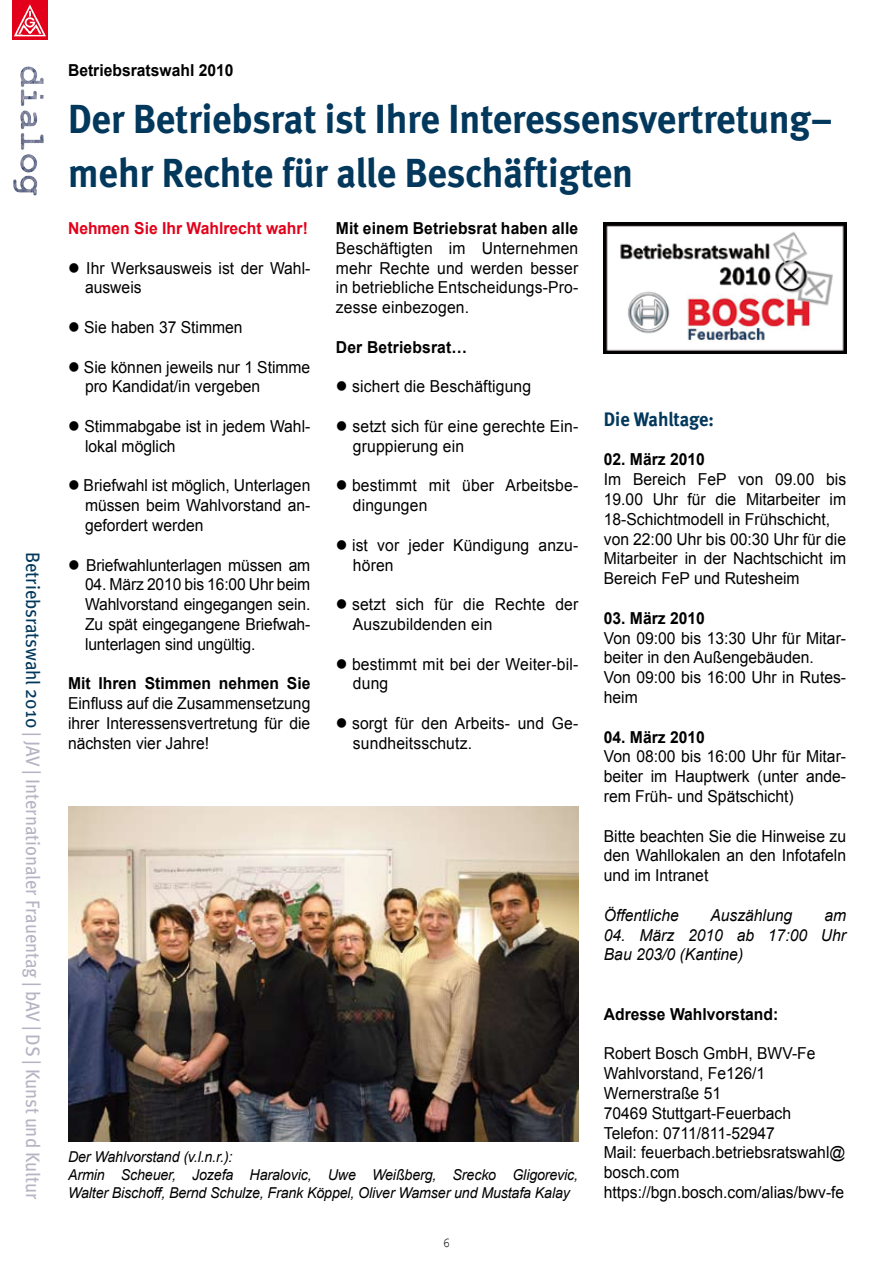
<style>
.page{position:relative;width:893px;height:1263px;background:#fff}
.page>*{position:absolute;margin:0;border:0;box-sizing:border-box;transform-origin:0 0}
.t1{font:700 40.5px/54px "Meta";color:#03385d;scale:.95 1}
.t2{font:19.5px "Meta";color:#b4b4c3;scale:.95 1}
.t3{font:700 19.5px "Meta";color:#03385d;scale:.95 1}
.t4{font:16.5px/19.8px "Arial";color:#000;scale:.95 1}
.t5{font:700 16.5px "Arial";color:#000;scale:.95 1}
.t6{font:italic 16.5px/19.8px "Arial";color:#000;scale:.95 1}
.t7{font:700 16.5px "Arial";color:#e2001a;scale:.95 1}
.t8{font:italic 15px/18px "Arial";letter-spacing:-.01em;color:#000;scale:.95 1}
.t9{font:13.5px "Courier New";color:#000;scale:.95 1}
.s1{color:#03385d}
</style>
<div class="page">
<img style="left:20px;top:67px;width:24px;height:63px">
<img style="left:12px;top:0;width:35px;height:40px">
<img style="left:68px;top:807px;width:510px;height:335px">
<img style="left:604px;top:222px;width:242px;height:131px">
<p class="t2" style="left:44px;top:552px;width:682px;rotate:90deg"><span class="s1">Betriebsratswahl 2010</span> | JAV | Internationaler Frauentag | bAV | DS | Kunst und Kultur</p>
<p class="t5" style="left:68px;top:59px;width:176px">Betriebsratswahl 2010</p>
<h1 class="t1" style="left:68px;top:91px;width:806px">Der Betriebsrat ist Ihre Interessensvertretung– mehr Rechte für alle Beschäftigten</h1>
<p class="t7" style="left:68px;top:217px;width:254px">Nehmen Sie Ihr Wahlrecht wahr!</p>
<p class="t4" style="left:85px;top:258px;width:239px;text-indent:-17px">● Ihr Werksausweis ist der Wahl&shy;ausweis</p>
<p class="t4" style="left:68px;top:317px;width:185px">● Sie haben 37 Stimmen</p>
<p class="t4" style="left:85px;top:357px;width:239px;text-indent:-17px">● Sie können jeweils nur 1 Stimme pro Kandidat/in vergeben</p>
<p class="t4" style="left:85px;top:416px;width:239px;text-indent:-17px">● Stimmabgabe ist in jedem Wahl&shy;lokal möglich</p>
<p class="t4" style="left:85px;top:476px;width:239px;text-align:justify;text-indent:-17px">● Briefwahl ist möglich, Unterlagen müssen beim Wahlvorstand an&shy;gefordert werden</p>
<p class="t4" style="left:68px;top:555px;width:257px">● Briefwahlunterlagen müssen am</p>
<p class="t4" style="left:85px;top:575px;width:239px;text-align:justify">04. März 2010 bis 16:00 Uhr beim Wahlvorstand eingegangen sein.<br>Zu spät eingegangene Briefwah&shy;lunterlagen sind ungültig.</p>
<p class="t5" style="left:68px;top:673px;width:257px">Mit Ihren Stimmen nehmen Sie</p>
<p class="t4" style="left:68px;top:694px;width:257px;text-align:justify">Einfluss auf die Zusammensetzung ihrer Interessensvertretung für die nächsten vier Jahre!</p>
<p class="t5" style="left:336px;top:217px;width:257px">Mit einem Betriebsrat haben alle</p>
<p class="t4" style="left:336px;top:238px;width:257px;text-align:justify">Beschäftigten im Unternehmen mehr Rechte und werden besser in betriebliche Entscheidungs-Pro&shy;zesse einbezogen.</p>
<p class="t5" style="left:336px;top:336px;width:140px">Der Betriebsrat…</p>
<p class="t4" style="left:336px;top:377px;width:207px">● sichert die Beschäftigung</p>
<p class="t4" style="left:353px;top:416px;width:239px;text-indent:-17px">● setzt sich für eine gerechte Ein&shy;gruppierung ein</p>
<p class="t4" style="left:353px;top:476px;width:239px;text-indent:-17px">● bestimmt mit über Arbeitsbe&shy;dingungen</p>
<p class="t4" style="left:353px;top:535px;width:239px;text-indent:-17px">● ist vor jeder Kündigung anzu&shy;hören</p>
<p class="t4" style="left:353px;top:595px;width:239px;text-indent:-17px">● setzt sich für die Rechte der<br>Auszubildenden ein</p>
<p class="t4" style="left:353px;top:654px;width:239px;text-indent:-17px">● bestimmt mit bei der Weiter-bil&shy;dung</p>
<p class="t4" style="left:353px;top:713px;width:239px;text-indent:-17px">● sorgt für den Arbeits- und Ge&shy;sundheitsschutz.</p>
<p class="t8" style="left:68px;top:1148px;width:539px">Der Wahlvorstand (v.l.n.r.):<br>Armin Scheuer, Jozefa Haralovic, Uwe Weißberg, Srecko Gligorevic,<br>Walter Bischoff, Bernd Schulze, Frank Köppel, Oliver Wamser und Mustafa Kalay</p>
<p class="t9" style="left:443px;top:1234px;width:10px">6</p>
<p class="t3" style="left:604px;top:407px;width:118px">Die Wahltage:</p>
<p class="t5" style="left:604px;top:449px;width:108px">02. März 2010</p>
<p class="t4" style="left:604px;top:470px;width:257px">Im Bereich FeP von 09.00 bis<br>19.00 Uhr für die Mitarbeiter im<br>18-Schichtmodell in Frühschicht, von 22:00 Uhr bis 00:30 Uhr für die<br>Mitarbeiter in der Nachtschicht im<br>Bereich FeP und Rutesheim</p>
<p class="t5" style="left:604px;top:607px;width:108px">03. März 2010</p>
<p class="t4" style="left:604px;top:628px;width:257px">Von 09:00 bis 13:30 Uhr für Mitar&shy;beiter in den Außengebäuden.<br>Von 09:00 bis 16:00 Uhr in Rutes&shy;heim</p>
<p class="t5" style="left:604px;top:726px;width:108px">04. März 2010</p>
<p class="t4" style="left:604px;top:747px;width:257px;text-align:justify">Von 08:00 bis 16:00 Uhr für Mitar&shy;beiter im Hauptwerk (unter ande&shy;rem Früh- und Spätschicht)</p>
<p class="t4" style="left:604px;top:826px;width:257px;text-align:justify">Bitte beachten Sie die Hinweise zu den Wahllokalen an den Infotafeln und im Intranet</p>
<p class="t6" style="left:604px;top:905px;width:80px">Öffentliche</p>
<p class="t6" style="left:710px;top:905px;width:88px">Auszählung</p>
<p class="t6" style="left:824px;top:905px;width:24px">am</p>
<p class="t6" style="left:604px;top:925px;width:257px">04. März 2010 ab 17:00 Uhr<br>Bau 203/0 (Kantine)</p>
<p class="t5" style="left:604px;top:1003px;width:185px">Adresse Wahlvorstand:</p>
<p class="t4" style="left:604px;top:1044px;width:256px">Robert Bosch GmbH, BWV-Fe<br>Wahlvorstand, Fe126/1<br>Wernerstraße 51<br>70469 Stuttgart-Feuerbach<br>Telefon: 0711/811-52947<br>Mail: feuerbach.betriebsratswahl@ bosch.com https://bgn.bosch.com/alias/bwv-fe</p>
</div>
